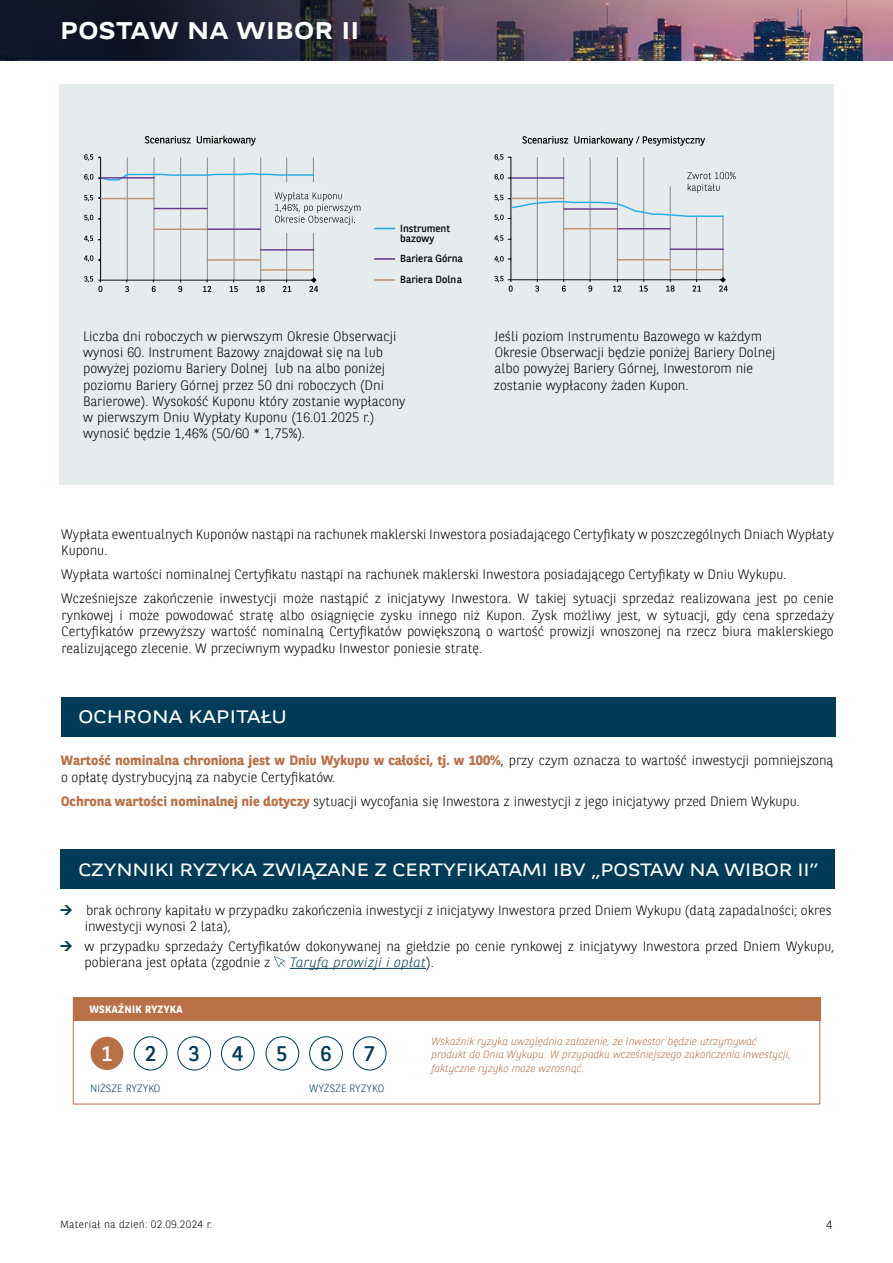
<style>
.page{position:relative;width:893px;height:1263px;background:#fff}
.page>*{position:absolute;margin:0;border:0;box-sizing:border-box;transform-origin:0 0}
.t1{font:700 24px "BNPP Expanded Sans";letter-spacing:.01em;color:#fff}
.t2{font:21px "BNPP Sans";color:#003b58}
.t3{font:21px "BNPP Sans";color:#fff}
.t4{font:18px "BNPP Expanded Sans";letter-spacing:.01em;color:#fff}
.t5{font:17.7px "BNPP Expanded Sans";letter-spacing:-.01em;color:#fff}
.t6{font:300 13.5px/16.2px "BNPP Sans";color:#000}
.t7{font:italic 300 13.5px "BNPP Sans";letter-spacing:.03em;color:#003b58}
.t8{font:300 12px "BNPP Sans";color:#000}
.t9{font:italic 300 10.5px/13.5px "BNPP Sans";color:#b97047}
.t10{font:300 10.5px "BNPP Sans";letter-spacing:.03em;color:#000}
.t11{font:300 10.5px "BNPP Sans";color:#003b58}
.t12{font:700 10.5px "BNPP Sans";letter-spacing:.03em;color:#fff}
.t13{font:10.2px/10.5px "BNPP Sans";color:#020203}
.s1{font-weight:700;color:#b97047}
.s2{font-style:normal;color:#000}
</style>
<div class="page">
<img style="left:646px;top:0;width:247px;height:60px">
<svg style="left:383px;top:0;width:263px;height:60px;background:#655266"></svg>
<svg style="left:0;top:0;width:383px;height:60px;background:#1b1f30"></svg>
<div style="left:91px;top:1037px;width:32px;height:33px;background:#b97047;border-radius:50%"></div>
<div style="left:61px;top:697px;width:774px;height:39px;background:#003b58"></div>
<hr style="left:290px;top:968px;width:136px;height:1px;background:#003b58">
<svg style="left:274px;top:956px;width:11px;height:11px"></svg>
<div style="left:60px;top:850px;width:774px;height:39px;background:#003b58"></div>
<div style="left:309px;top:1036px;width:34px;height:34px;border:1px solid #003b58;border-radius:50%"></div>
<div style="left:353px;top:1036px;width:33px;height:34px;border:1px solid #003b58;border-radius:50%"></div>
<div style="left:221px;top:1036px;width:34px;height:34px;border:1px solid #003b58;border-radius:50%"></div>
<div style="left:266px;top:1036px;width:33px;height:34px;border:1px solid #003b58;border-radius:50%"></div>
<div style="left:73px;top:997px;width:747px;height:24px;background:#b97047"></div>
<div style="left:73px;top:997px;width:747px;height:107px;border:1px solid #b97047"></div>
<div style="left:134px;top:1036px;width:33px;height:34px;border:1px solid #003b58;border-radius:50%"></div>
<div style="left:177px;top:1036px;width:34px;height:34px;border:1px solid #003b58;border-radius:50%"></div>
<div style="left:60px;top:84px;width:774px;height:401px;background:#e6ebee"></div>
<svg style="left:375px;top:228px;width:20px;height:1px"></svg>
<hr style="left:375px;top:258px;width:20px;height:2px;background:#673a8f">
<hr style="left:375px;top:279px;width:20px;height:2px;background:#be9272">
<svg style="left:522px;top:136px;width:46px;height:8px"></svg>
<svg style="left:574px;top:136px;width:131px;height:10px"></svg>
<hr style="left:537px;top:157px;width:1px;height:123px;background:#878989">
<hr style="left:563px;top:157px;width:1px;height:123px;background:#878989">
<hr style="left:590px;top:157px;width:1px;height:123px;background:#878989">
<hr style="left:617px;top:157px;width:1px;height:123px;background:#878989">
<hr style="left:644px;top:157px;width:1px;height:123px;background:#878989">
<hr style="left:670px;top:186px;width:1px;height:94px;background:#878989">
<hr style="left:696px;top:216px;width:1px;height:64px;background:#878989">
<hr style="left:723px;top:216px;width:1px;height:64px;background:#878989">
<hr style="left:510px;top:157px;width:1px;height:123px;background:#020203">
<svg style="left:494px;top:256px;width:17px;height:6px"></svg>
<svg style="left:494px;top:235px;width:17px;height:7px"></svg>
<svg style="left:494px;top:154px;width:17px;height:7px"></svg>
<svg style="left:494px;top:276px;width:234px;height:16px"></svg>
<svg style="left:494px;top:172px;width:241px;height:49px"></svg>
<hr style="left:511px;top:177px;width:53px;height:2px;background:#673a8f">
<hr style="left:617px;top:228px;width:53px;height:1px;background:#673a8f">
<hr style="left:564px;top:208px;width:53px;height:2px;background:#673a8f">
<hr style="left:670px;top:248px;width:53px;height:2px;background:#673a8f">
<hr style="left:511px;top:198px;width:53px;height:1px;background:#be9272">
<hr style="left:617px;top:259px;width:53px;height:1px;background:#be9272">
<hr style="left:564px;top:228px;width:53px;height:1px;background:#be9272">
<hr style="left:670px;top:269px;width:53px;height:1px;background:#be9272">
<hr style="left:127px;top:157px;width:1px;height:123px;background:#878989">
<hr style="left:154px;top:157px;width:1px;height:123px;background:#878989">
<hr style="left:180px;top:157px;width:1px;height:123px;background:#878989">
<hr style="left:207px;top:157px;width:1px;height:123px;background:#878989">
<hr style="left:234px;top:157px;width:1px;height:123px;background:#878989">
<hr style="left:260px;top:157px;width:1px;height:123px;background:#878989">
<hr style="left:286px;top:157px;width:1px;height:123px;background:#878989">
<hr style="left:313px;top:157px;width:1px;height:123px;background:#878989">
<hr style="left:100px;top:157px;width:1px;height:123px;background:#020203">
<hr style="left:207px;top:228px;width:53px;height:2px;background:#673a8f">
<hr style="left:154px;top:208px;width:53px;height:1px;background:#673a8f">
<hr style="left:260px;top:249px;width:54px;height:2px;background:#673a8f">
<hr style="left:101px;top:198px;width:53px;height:1px;background:#be9272">
<hr style="left:207px;top:259px;width:53px;height:2px;background:#be9272">
<hr style="left:154px;top:228px;width:53px;height:2px;background:#be9272">
<hr style="left:260px;top:269px;width:54px;height:2px;background:#be9272">
<svg style="left:145px;top:136px;width:46px;height:7px"></svg>
<svg style="left:197px;top:136px;width:59px;height:10px"></svg>
<svg style="left:84px;top:255px;width:17px;height:7px"></svg>
<svg style="left:84px;top:236px;width:17px;height:6px"></svg>
<svg style="left:84px;top:215px;width:17px;height:6px"></svg>
<svg style="left:84px;top:195px;width:17px;height:6px"></svg>
<svg style="left:84px;top:172px;width:231px;height:9px"></svg>
<svg style="left:84px;top:154px;width:17px;height:7px"></svg>
<svg style="left:84px;top:276px;width:234px;height:16px"></svg>
<div style="left:271px;top:182px;width:59px;height:50px;background:#e6ecef"></div>
<svg style="left:275px;top:192px;width:85px;height:33px"></svg>
<h1 class="t1" style="left:60px;top:14px;width:301px">POSTAW NA WIBOR II</h1>
<p class="t13" style="left:400px;top:222px;width:51px">Instrument bazowy</p>
<p class="t13" style="left:400px;top:248px;width:64px;line-height:21px">Bariera Górna<br>Bariera Dolna</p>
<p class="t6" style="left:83px;top:327px;width:324px">Liczba dni roboczych w pierwszym Okresie Obserwacji wynosi 60. Instrument Bazowy znajdował się na lub powyżej poziomu Bariery Dolnej lub na albo poniżej poziomu Bariery Górnej przez 50 dni roboczych (Dni Barierowe). Wysokość Kuponu który zostanie wypłacony w pierwszym Dniu Wypłaty Kuponu (16.01.2025 r.) wynosić będzie 1,46% (50/60 * 1,75%).</p>
<p class="t6" style="left:494px;top:327px;width:283px">Jeśli poziom Instrumentu Bazowego w każdym Okresie Obserwacji będzie poniżej Bariery Dolnej albo powyżej Bariery Górnej, Inwestorom nie zostanie wypłacony żaden Kupon.</p>
<p class="t6" style="left:61px;top:525px;width:774px">Wypłata ewentualnych Kuponów nastąpi na rachunek maklerski Inwestora posiadającego Certyfikaty w poszczególnych Dniach Wypłaty<br>Kuponu.</p>
<p class="t6" style="left:61px;top:562px;width:774px;line-height:24px">Wypłata wartości nominalnej Certyfikatu nastąpi na rachunek maklerski Inwestora posiadającego Certyfikaty w Dniu Wykupu.<br>Wcześniejsze zakończenie inwestycji może nastąpić z inicjatywy Inwestora. W takiej sytuacji sprzedaż realizowana jest po cenie</p>
<p class="t6" style="left:61px;top:606px;width:774px;text-align:justify">rynkowej i może powodować stratę albo osiągnięcie zysku innego niż Kupon. Zysk możliwy jest, w sytuacji, gdy cena sprzedaży Certyfikatów przewyższy wartość nominalną Certyfikatów powiększoną o wartość prowizji wnoszonej na rzecz biura maklerskiego realizującego zlecenie. W przeciwnym wypadku Inwestor poniesie stratę.</p>
<h3 class="t4" style="left:78px;top:705px;width:210px">OCHRONA KAPITAŁU</h3>
<p class="t6" style="left:61px;top:752px;width:774px"><span class="s1">Wartość nominalna chroniona jest w Dniu Wykupu w całości, tj. w 100%</span>, przy czym oznacza to wartość inwestycji pomniejszoną o opłatę dystrybucyjną za nabycie Certyfikatów.</p>
<p class="t6" style="left:61px;top:792px;width:740px"><span class="s1">Ochrona wartości nominalnej nie dotyczy</span> sytuacji wycofania się Inwestora z inwestycji z jego inicjatywy przed Dniem Wykupu.</p>
<h3 class="t5" style="left:78px;top:857px;width:742px">CZYNNIKI RYZYKA ZWIĄZANE Z CERTYFIKATAMI IBV „POSTAW NA WIBOR II”</h3>
<p class="t6" style="left:85px;top:901px;width:748px">brak ochrony kapitału w przypadku zakończenia inwestycji z inicjatywy Inwestora przed Dniem Wykupu (datą zapadalności; okres inwestycji wynosi 2 lata),</p>
<p class="t6" style="left:85px;top:937px;width:751px">w przypadku sprzedaży Certyfikatów dokonywanej na giełdzie po cenie rynkowej z inicjatywy Inwestora przed Dniem Wykupu, pobierana jest opłata (zgodnie z</p>
<p class="t7" style="left:290px;top:953px;width:145px">Taryfą prowizji i opłat<span class="s2">).</span></p>
<p class="t12" style="left:89px;top:1002px;width:95px">WSKAŹNIK RYZYKA</p>
<h2 class="t3" style="left:101px;top:1039px;width:13px">1</h2>
<h2 class="t2" style="left:145px;top:1039px;width:13px">2</h2>
<h2 class="t2" style="left:189px;top:1039px;width:13px">3</h2>
<h2 class="t2" style="left:277px;top:1039px;width:13px">5</h2>
<h2 class="t2" style="left:232px;top:1039px;width:13px">4</h2>
<h2 class="t2" style="left:320px;top:1039px;width:13px">6</h2>
<h2 class="t2" style="left:364px;top:1039px;width:13px">7</h2>
<p class="t11" style="left:90px;top:1081px;width:72px">NIŻSZE RYZYKO</p>
<p class="t11" style="left:309px;top:1081px;width:76px">WYŻSZE RYZYKO</p>
<p class="t9" style="left:431px;top:1033px;width:361px">Wskaźnik ryzyka uwzględnia założenie, że Inwestor będzie utrzymywać produkt do Dnia Wykupu. W przypadku wcześniejszego zakończenia inwestycji, faktyczne ryzyko może wzrosnąć.</p>
<p class="t10" style="left:60px;top:1217px;width:154px">Materiał na dzień: 02.09.2024 r.</p>
<p class="t8" style="left:826px;top:1216px;width:8px">4</p>
</div>
